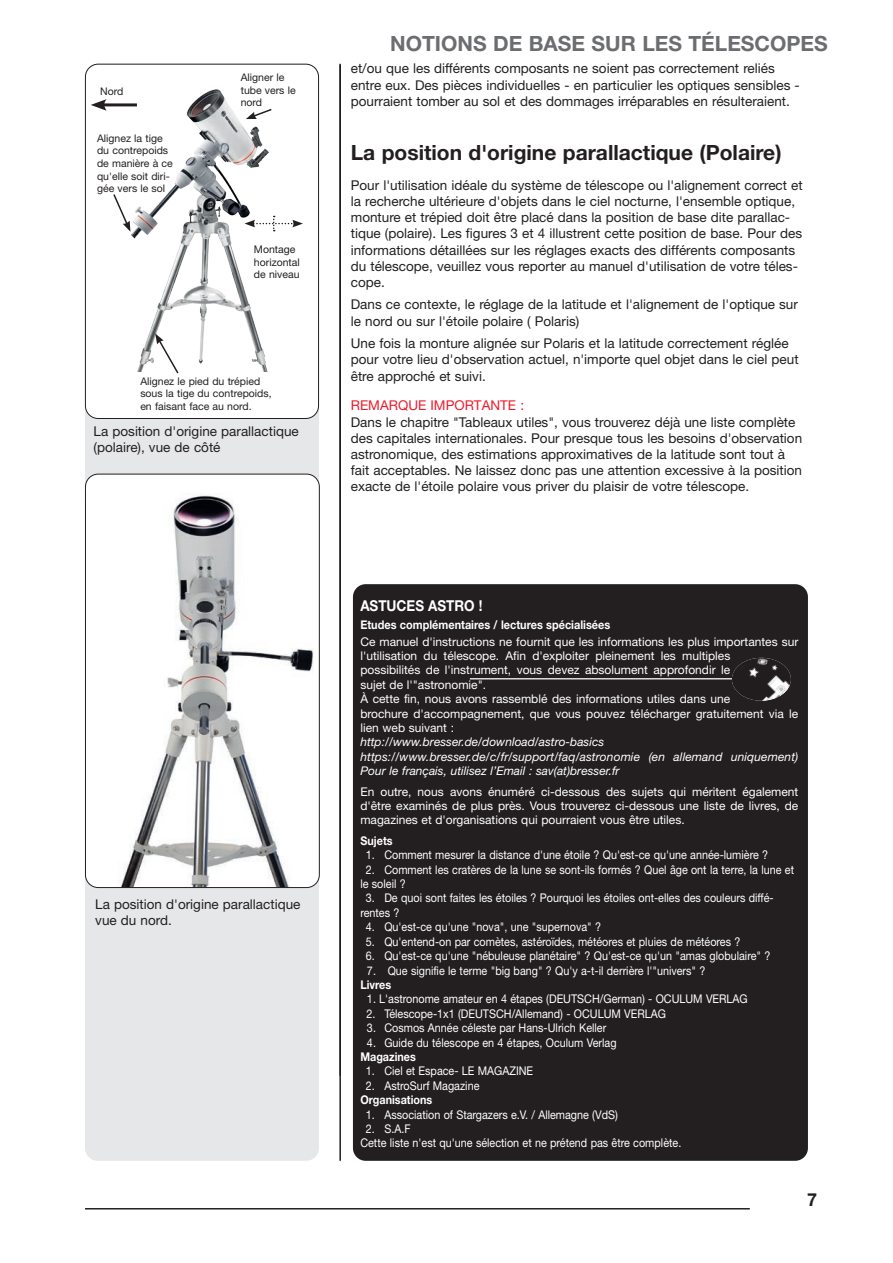
<style>
.page{position:relative;width:893px;height:1263px;background:#fff}
.page>*{position:absolute;margin:0;border:0;box-sizing:border-box;transform-origin:0 0}
.GS{font:700 21px "Helvetica Neue LT Std";color:#231f20}
.Kolumnentitel{font:700 21px "Helvetica Neue LT Std";color:#6c6d70}
.t1{font:700 18px "Helvetica Neue LT Std";color:#231f20}
.Tipp_Ü1{font:700 15px "Helvetica Neue LT Std";color:#fff;scale:.9 1}
.Aufführungen_a____us{font:13.5px/16.2px "Helvetica Neue LT Std";color:#231f20}
.Hinweis_GS{font:13.5px/16.2px "Helvetica Neue LT Std";color:#231f20}
.GS-2{font:13.5px/16.2px "Helvetica Neue LT Std";color:#231f20}
.BU{font:13.5px/16.2px "Helvetica Neue LT Std";color:#231f20}
.Tipp-GS{font:12px/14.4px "Helvetica Neue LT Std";color:#fff;scale:.9 1}
.Tipp-GS-2{font:12px/14.4px "Helvetica Neue LT Std";color:#fff}
.Tipp_Ü2{font:12px "Helvetica Neue LT Std";color:#fff;scale:.9 1}
.Tipp-GS-3{font:italic 12px/14.4px "Helvetica Neue LT Std";color:#fff}
.Tipp_Ü2-2{font:700 12px "Helvetica Neue LT Std";color:#fff;scale:.91 1}
.Tipp_Ü2-3{font:700 12px "Helvetica Neue LT Std";color:#fff;scale:.9 1}
.Bildbeschreibung__kl{font:10.5px/12.6px "Helvetica Neue LT Std";color:#231f20}
.s1{color:#ee1b2d}
</style>
<div class="page">
<hr style="left:85px;top:1208px;width:665px;height:1px;background:#231f20">
<hr style="left:339px;top:64px;width:2px;height:1097px;background:#231f20">
<div style="left:85px;top:64px;width:234px;height:1097px;background:#e6e7e9;border-radius:13px"></div>
<div style="left:353px;top:584px;width:455px;height:577px;background:#231f20;border-radius:13px"></div>
<hr style="left:470px;top:678px;width:262px;height:1px;background:#fff">
<img style="left:732px;top:658px;width:59px;height:43px">
<div style="left:85px;top:64px;width:234px;height:354px;background:#fff;border-radius:13px"></div>
<div style="left:85px;top:64px;width:234px;height:355px;border:1px solid #231f20;border-radius:13px"></div>
<img style="left:127px;top:89px;width:142px;height:283px">
<svg style="left:113px;top:193px;width:17px;height:39px"></svg>
<svg style="left:246px;top:108px;width:26px;height:11px"></svg>
<svg style="left:245px;top:216px;width:58px;height:15px"></svg>
<svg style="left:155px;top:333px;width:25px;height:41px"></svg>
<hr style="left:101px;top:103px;width:36px;height:3px;background:#231f20">
<svg style="left:91px;top:99px;width:16px;height:12px"></svg>
<div style="left:85px;top:474px;width:234px;height:413px;background:#fff;border-radius:13px"></div>
<img style="left:85px;top:494px;width:234px;height:393px">
<div style="left:85px;top:474px;width:235px;height:414px;border:1px solid #231f20;border-radius:13px"></div>
<p class="Bildbeschreibung__kl" style="left:100px;top:84px;width:25px">Nord</p>
<p class="Bildbeschreibung__kl" style="left:97px;top:132px;width:77px">Alignez la tige du contrepoids de manière à ce qu'elle soit diri&shy;gée vers le sol</p>
<p class="Bildbeschreibung__kl" style="left:241px;top:71px;width:57px">Aligner le tube vers le nord</p>
<p class="Bildbeschreibung__kl" style="left:254px;top:243px;width:47px">Montage horizontal</p>
<p class="Bildbeschreibung__kl" style="left:254px;top:268px;width:47px">de niveau</p>
<p class="Bildbeschreibung__kl" style="left:140px;top:375px;width:133px">Alignez le pied du trépied sous la tige du contrepoids, en faisant face au nord.</p>
<p class="BU" style="left:94px;top:423px;width:207px">La position d'origine parallactique (polaire), vue de côté</p>
<p class="BU" style="left:95px;top:895px;width:207px">La position d'origine parallactique vue du nord.</p>
<p class="Kolumnentitel" style="left:390px;top:30px;width:439px">NOTIONS DE BASE SUR LES TÉLESCOPES</p>
<p class="Aufführungen_a____us" style="left:351px;top:60px;width:450px">et/ou que les différents composants ne soient pas correctement reliés entre eux. Des pièces individuelles - en particulier les optiques sensibles - pourraient tomber au sol et des dommages irréparables en résulteraient.</p>
<p class="GS" style="left:351px;top:139px;width:432px">La position d'origine parallactique (Polaire)</p>
<p class="Aufführungen_a____us" style="left:351px;top:177px;width:453px">Pour l'utilisation idéale du système de télescope ou l'alignement correct et la recherche ultérieure d'objets dans le ciel nocturne, l'ensemble optique, monture et trépied doit être placé dans la position de base dite parallac&shy;tique (polaire). Les figures 3 et 4 illustrent cette position de base. Pour des informations détaillées sur les réglages exacts des différents composants du télescope, veuillez vous reporter au manuel d'utilisation de votre téles&shy;cope.</p>
<p class="Aufführungen_a____us" style="left:351px;top:296px;width:449px">Dans ce contexte, le réglage de la latitude et l'alignement de l'optique sur le nord ou sur l'étoile polaire ( Polaris)</p>
<p class="GS-2" style="left:351px;top:335px;width:449px">Une fois la monture alignée sur Polaris et la latitude correctement réglée pour votre lieu d'observation actuel, n'importe quel objet dans le ciel peut être approché et suivi.</p>
<p class="Hinweis_GS" style="left:351px;top:397px;width:453px"><span class="s1">REMARQUE IMPORTANTE :<br></span>Dans le chapitre "Tableaux utiles", vous trouverez déjà une liste complète des capitales internationales. Pour presque tous les besoins d'observation astronomique, des estimations approximatives de la latitude sont tout à fait acceptables. Ne laissez donc pas une attention excessive à la position exacte de l'étoile polaire vous priver du plaisir de votre télescope.</p>
<p class="Tipp_Ü1" style="left:360px;top:597px;width:137px">ASTUCES ASTRO !</p>
<p class="Tipp_Ü2-2" style="left:360px;top:617px;width:276px">Etudes complémentaires / lectures spécialisées</p>
<p class="Tipp-GS-2" style="left:360px;top:634px;width:439px">Ce manuel d'instructions ne fournit que les informations les plus importantes sur l'utilisation du télescope. Afin d'exploiter pleinement les multiples<br>possibilités de l'instrument, vous devez absolument approfondir le<br>sujet de l'"astronomie".</p>
<p class="Tipp-GS-2" style="left:360px;top:692px;width:439px">À cette fin, nous avons rassemblé des informations utiles dans une<br>brochure d'accompagnement, que vous pouvez télécharger gratuitement via le lien web suivant :</p>
<p class="Tipp-GS-3" style="left:360px;top:735px;width:245px">http://www.bresser.de/download/astro-basics</p>
<p class="Tipp-GS-3" style="left:360px;top:749px;width:439px">https://www.bresser.de/c/fr/support/faq/astronomie (en allemand uniquement)<br>Pour le français, utilisez l’Email : sav(at)bresser.fr</p>
<p class="Tipp-GS-2" style="left:360px;top:784px;width:439px;text-align:justify">En outre, nous avons énuméré ci-dessous des sujets qui méritent également d'être examinés de plus près. Vous trouverez ci-dessous une liste de livres, de magazines et d'organisations qui pourraient vous être utiles.</p>
<p class="Tipp_Ü2-3" style="left:360px;top:833px;width:37px">Sujets</p>
<p class="Tipp-GS" style="left:366px;top:848px;width:449px">1. Comment mesurer la distance d'une étoile ? Qu'est-ce qu'une année-lumière ?</p>
<p class="Tipp-GS" style="left:360px;top:862px;width:483px;text-indent:5px">2. Comment les cratères de la lune se sont-ils formés ? Quel âge ont la terre, la lune et le soleil ?</p>
<p class="Tipp-GS" style="left:360px;top:891px;width:461px;text-indent:5px">3. De quoi sont faites les étoiles ? Pourquoi les étoiles ont-elles des couleurs diffé&shy;rentes ?</p>
<p class="Tipp-GS" style="left:366px;top:920px;width:263px">4. Qu'est-ce qu'une "nova", une "supernova" ?</p>
<p class="Tipp-GS" style="left:366px;top:934px;width:418px">5. Qu'entend-on par comètes, astéroïdes, météores et pluies de météores ?</p>
<p class="Tipp-GS" style="left:366px;top:948px;width:451px">6. Qu'est-ce qu'une "nébuleuse planétaire" ? Qu'est-ce qu'un "amas globulaire" ?</p>
<p class="Tipp-GS" style="left:367px;top:963px;width:378px">7. Que signifie le terme "big bang" ? Qu'y a-t-il derrière l'"univers" ?</p>
<p class="Tipp_Ü2-3" style="left:360px;top:977px;width:36px">Livres</p>
<p class="Tipp_Ü2" style="left:367px;top:992px;width:425px">1. L'astronome amateur en 4 étapes (DEUTSCH/German) - OCULUM VERLAG</p>
<p class="Tipp_Ü2" style="left:366px;top:1006px;width:334px">2. Télescope-1x1 (DEUTSCH/Allemand) - OCULUM VERLAG</p>
<p class="Tipp_Ü2" style="left:367px;top:1021px;width:267px">3. Cosmos Année céleste par Hans-Ulrich Keller</p>
<p class="Tipp_Ü2" style="left:367px;top:1035px;width:279px">4. Guide du télescope en 4 étapes, Oculum Verlag</p>
<p class="Tipp_Ü2-3" style="left:360px;top:1049px;width:63px">Magazines</p>
<p class="Tipp-GS" style="left:366px;top:1064px;width:188px">1. Ciel et Espace- LE MAGAZINE</p>
<p class="Tipp-GS" style="left:366px;top:1078px;width:128px">2. AstroSurf Magazine</p>
<p class="Tipp_Ü2-3" style="left:360px;top:1092px;width:81px">Organisations</p>
<p class="Tipp-GS" style="left:366px;top:1107px;width:282px">1. Association of Stargazers e.V. / Allemagne (VdS)</p>
<p class="Tipp-GS" style="left:366px;top:1121px;width:51px">2. S.A. F</p>
<p class="Tipp-GS" style="left:360px;top:1136px;width:356px">Cette liste n'est qu'une sélection et ne prétend pas être complète.</p>
<h2 class="t1" style="left:807px;top:1188px;width:12px">7</h2>
</div>
